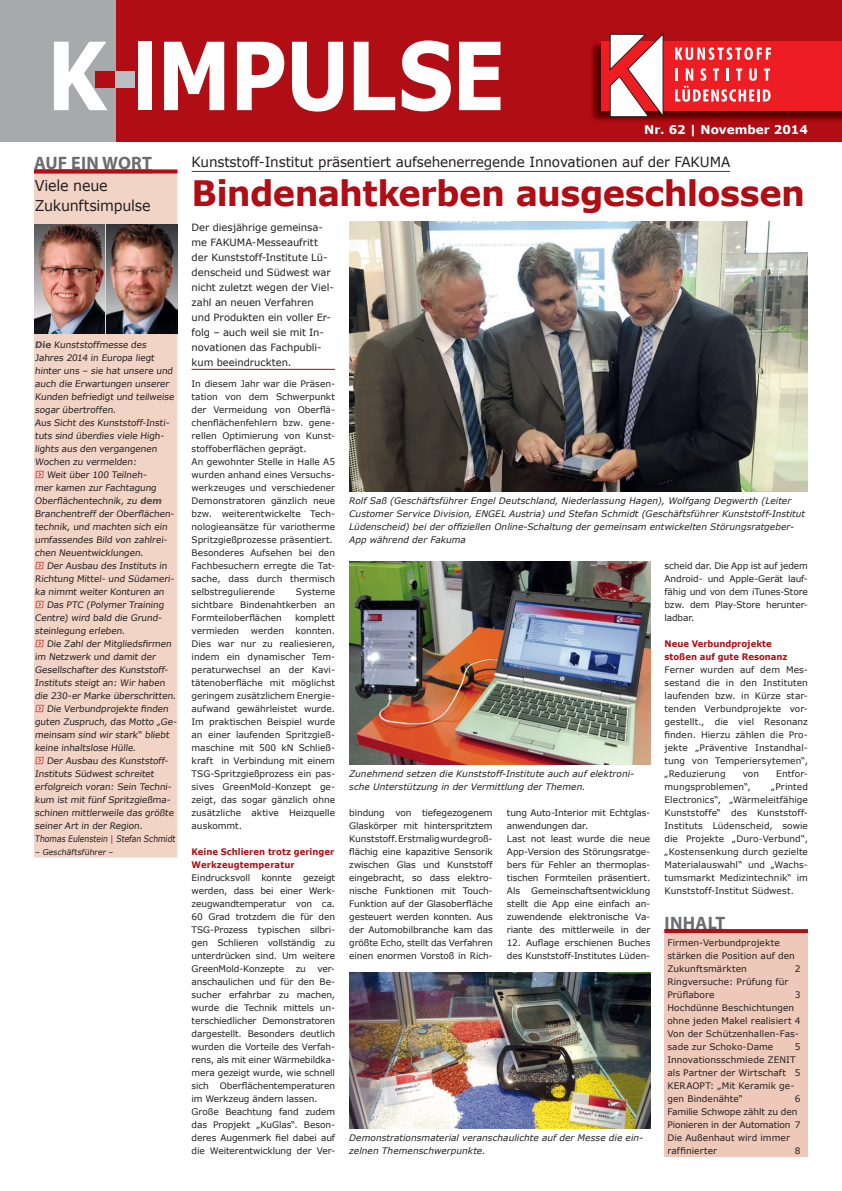
<style>
.page{position:relative;width:842px;height:1191px;background:#fff}
.page>*{position:absolute;margin:0;border:0;box-sizing:border-box;transform-origin:0 0}
.t1{font:700 94.1px "Verdana";letter-spacing:-.025em;color:#fff;scale:.84 1}
.t2{font:700 35px "Verdana";letter-spacing:-.015em;color:#b00d15;scale:.96 1}
.t3{font:700 18px "Myriad";letter-spacing:.01em;color:#6c6d70}
.t4{font:15px/20px "Verdana";letter-spacing:-.02em;color:#231f20;scale:.95 1}
.t5{font:14px "Verdana";letter-spacing:-.01em;color:#231f20}
.t6{font:700 12px "Verdana";color:#fff}
.t7{font:10px/15px "Verdana";letter-spacing:-.005em;color:#231f20}
.t8{font:9px/13px "Verdana";letter-spacing:-.005em;color:#231f20}
.t9{font:italic 9px/13px "Verdana";letter-spacing:.005em;color:#231f20}
.t10{font:700 9px/13px "Verdana";letter-spacing:.005em;color:#b00d15;scale:.94 1}
.t11{font:8px "Verdana";color:#231f20}
.s1{font-weight:700;color:#4b4c4d}
.s2{font-family:"Button Bonus Square Positive";color:#b00d15}
.s3{color:#b00d15}
</style>
<div class="page">
<div style="left:115px;top:0;width:727px;height:142px;background:#b00d15"></div>
<div style="left:0;top:0;width:115px;height:142px;background:#a8a9ad"></div>
<div style="left:35px;top:171px;width:142px;height:686px;background:#f2d4c6"></div>
<div style="left:34px;top:170px;width:143px;height:687px;border:1px solid #f2d4c6"></div>
<svg style="left:34px;top:169px;width:143px;height:4px"></svg>
<div style="left:138px;top:42px;width:14px;height:68px;background:#fff"></div>
<img style="left:34px;top:224px;width:71px;height:109px">
<img style="left:107px;top:224px;width:70px;height:109px">
<img style="left:589px;top:41px;width:253px;height:82px">
<div style="left:601px;top:42px;width:241px;height:69px;background:#ee1d23"></div>
<svg style="left:609px;top:32px;width:55px;height:87px"></svg>
<svg style="left:675px;top:17px;width:128px;height:85px"></svg>
<hr style="left:192px;top:171px;width:538px;height:1px;background:#b00d15">
<div style="left:96px;top:71px;width:19px;height:16px;background:#b00d15"></div>
<div style="left:115px;top:71px;width:20px;height:16px;background:#bcbdc0"></div>
<div style="left:664px;top:933px;width:144px;height:224px;background:#eec8b8"></div>
<hr style="left:664px;top:929px;width:144px;height:4px;background:#b00d15">
<hr style="left:192px;top:369px;width:143px;height:1px;background:#b00d15">
<img style="left:350px;top:221px;width:458px;height:270px">
<img style="left:349px;top:972px;width:301px;height:156px">
<img style="left:349px;top:561px;width:301px;height:203px">
<h1 class="t1" style="left:47px;top:16px;width:548px">K MPULSE</h1>
<h3 class="t6" style="left:644px;top:122px;width:165px">Nr. 62 | November 2014</h3>
<h3 class="t3" style="left:34px;top:154px;width:119px">AUF EIN WORT</h3>
<h3 class="t4" style="left:35px;top:175px;width:123px">Viele neue<br>Zukunftsimpulse</h3>
<p class="t8" style="left:35px;top:338px;width:145px"><span class="s1">Die</span> Kunststoffmesse des<br>Jahres 2014 in Europa liegt hinter uns – sie hat unsere und auch die Erwartungen unserer<br>Kunden befriedigt und teilweise sogar übertroffen.<br>Aus Sicht des Kunststoff-Insti&shy;tuts sind überdies viele High&shy;lights aus den vergangenen<br>Wochen zu vermelden:<br><span class="s2">f</span> Weit über 100 Teilneh-<br>mer kamen zur Fachtagung<br>Oberflächentechnik, zu <span class="s1">dem<br></span>Branchentreff der Oberflächen&shy;technik, und machten sich ein umfassendes Bild von zahlrei&shy;chen Neuentwicklungen.<br><span class="s2">f</span> Der Ausbau des Instituts in<br>Richtung Mittel- und Südameri&shy;ka nimmt weiter Konturen an<br><span class="s2">f</span> Das PTC (Polymer Training<br>Centre) wird bald die Grund&shy;steinlegung erleben.<br><span class="s2">f</span> Die Zahl der Mitgliedsfirmen im Netzwerk und damit der<br>Gesellschafter des Kunststoff-<br>Instituts steigt an: Wir haben die 230-er Marke überschritten. <span class="s2">f</span> Die Verbundprojekte finden guten Zuspruch, das Motto „Ge&shy;meinsam sind wir stark“ bliebt keine inhaltslose Hülle.<br><span class="s2">f</span> Der Ausbau des Kunststoff-<br>Instituts Südwest schreitet erfolgreich voran: Sein Techni&shy;kum ist mit fünf Spritzgießma&shy;schinen mittlerweile das größte seiner Art in der Region.<br>Thomas Eulenstein <span class="s3">|</span> Stefan Schmidt</p>
<p class="t11" style="left:35px;top:847px;width:81px">– Geschäftsführer –</p>
<h3 class="t5" style="left:192px;top:153px;width:540px">Kunststoff-Institut präsentiert aufsehenerregende Innovationen auf der FAKUMA</h3>
<h2 class="t2" style="left:192px;top:171px;width:640px">Bindenahtkerben ausgeschlossen</h2>
<p class="t7" style="left:192px;top:220px;width:144px">Der diesjährige gemeinsa&shy;me FAKUMA-Messeaufritt der Kunststoff-Institute Lü&shy;denscheid und Südwest war nicht zuletzt wegen der Viel&shy;zahl an neuen Verfahren und Produkten ein voller Er&shy;folg – auch weil sie mit In&shy;novationen das Fachpubli&shy;kum beeindruckten.</p>
<p class="t8" style="left:192px;top:377px;width:145px">In diesem Jahr war die Präsen&shy;tation von dem Schwerpunkt der Vermeidung von Oberflä&shy;chenflächenfehlern bzw. gene&shy;rellen Optimierung von Kunst&shy;stoffoberflächen geprägt.<br>An gewohnter Stelle in Halle A5 wurden anhand eines Versuchs&shy;werkzeuges und verschiedener<br>Demonstratoren gänzlich neue bzw. weiterentwickelte Tech&shy;nologieansätze für variotherme<br>Spritzgießprozesse präsentiert.<br>Besonderes Aufsehen bei den<br>Fachbesuchern erregte die Tat&shy;sache, dass durch thermisch selbstregulierende</p>
<p class="t9" style="left:349px;top:494px;width:457px">Rolf Saß (Geschäftsführer Engel Deutschland, Niederlassung Hagen), Wolfgang Degwerth (Leiter Customer Service Division, ENGEL Austria) und Stefan Schmidt (Geschäftsführer Kunststoff-Institut Lüdenscheid) bei der offiziellen Online-Schaltung der gemeinsam entwickelten Störungsratgeber-App während der Fakuma</p>
<p class="t8" style="left:664px;top:559px;width:145px;text-align:justify">scheid dar. Die App ist auf jedem Android- und Apple-Gerät lauf&shy;fähig und von dem iTunes-Store bzw. dem Play-Store herunter&shy;ladbar.</p>
<p class="t10" style="left:664px;top:637px;width:132px">Neue Verbundprojekte stoßen auf gute Resonanz</p>
<p class="t8" style="left:664px;top:663px;width:145px;text-align:justify">Ferner wurden auf dem Mes&shy;sestand die in den Instituten laufenden bzw. in Kürze star&shy;tenden Verbundprojekte vor&shy;gestellt., die viel Resonanz finden. Hierzu zählen die Pro&shy;jekte „Präventive Instandhal&shy;tung von Temperiersytemen“, „Reduzierung</p>
<p class="t8" style="left:192px;top:585px;width:145px;text-align:justify;text-indent:104px">Systeme sichtbare Bindenahtkerben an Formteiloberflächen</p>
<p class="t8" style="left:295px;top:611px;width:42px">komplett</p>
<p class="t8" style="left:192px;top:624px;width:145px;text-align:justify;text-indent:104px">konnten.<br>Dies war nur zu realiesieren, indem ein dynamischer Tem&shy;peraturwechsel an der Kavi&shy;tätenoberfläche mit möglichst geringem zusätzlichem Energie&shy;aufwand gewährleistet wurde.<br>Im praktischen Beispiel wurde an einer laufenden Spritzgieß&shy;maschine mit 500 kN Schließ&shy;kraft in Verbindung mit einem TSG-Spritzgießprozess ein pas&shy;sives GreenMold-Konzept ge&shy;zeigt, das sogar gänzlich ohne zusätzliche aktive Heizquelle auskommt.</p>
<p class="t10" style="left:192px;top:845px;width:153px">Keine Schlieren trotz geringer<br>Werkzeugtemperatur</p>
<p class="t8" style="left:192px;top:871px;width:60px">Eindrucksvoll</p>
<p class="t8" style="left:261px;top:871px;width:32px">konnte</p>
<p class="t8" style="left:192px;top:624px;width:49px">vermieden</p>
<p class="t8" style="left:251px;top:624px;width:35px">werden</p>
<p class="t8" style="left:743px;top:767px;width:18px">von</p>
<p class="t8" style="left:776px;top:767px;width:33px">Entfor-</p>
<p class="t8" style="left:664px;top:780px;width:88px">mungsproblemen“,</p>
<p class="t9" style="left:349px;top:767px;width:286px">Zunehmend setzen die Kunststoff-Institute auch auf elektroni&shy;sche Unterstützung in der Vermittlung der Themen.</p>
<p class="t8" style="left:664px;top:780px;width:145px;text-align:justify;text-indent:107px">„Printed Electronics“, „Wärmeleitfähige Kunststoffe“ des Kunststoff-Instituts Lüdenscheid, sowie die Projekte „Duro-Verbund“, „Kostensenkung durch gezielte Materialauswahl“ und „Wachs&shy;tumsmarkt Medizintechnik“ im Kunststoff-Institut Südwest.</p>
<p class="t8" style="left:349px;top:806px;width:145px;text-align:justify">bindung von tiefegezogenem Glaskörper mit hinterspritztem Kunststoff. Erstmalig wurde groß&shy;flächig eine kapazitive Sensorik zwischen Glas und Kunststoff eingebracht, so dass elektro&shy;nische Funktionen mit Touch-Funktion auf der Glasoberfläche gesteuert werden konnten. Aus der Automobilbranche kam das größte Echo, stellt das Verfahren einen enormen Vorstoß in Rich-</p>
<p class="t8" style="left:507px;top:806px;width:145px">tung Auto-Interior mit Echtglas&shy;anwendungen dar.<br>Last not least wurde die neue<br>App-Version des Störungsratge&shy;bers für Fehler an thermoplas&shy;tischen Formteilen präsentiert.<br>Als Gemeinschafts entwicklung stellt die App eine einfach an&shy;zuwendende elektronische Va&shy;riante des mittlerweile in der</p>
<p class="t8" style="left:192px;top:871px;width:145px;text-align:justify;text-indent:111px">gezeigt werden, dass bei einer Werk&shy;zeugwandtemperatur von ca.<br>60 Grad trotzdem die für den TSG-Prozess typischen silbri&shy;gen Schlieren vollständig zu unterdrücken sind. Um weitere GreenMold-Konzepte</p>
<h3 class="t3" style="left:664px;top:913px;width:62px">INHALT</h3>
<p class="t8" style="left:667px;top:936px;width:129px">Firmen-Verbundprojekte stärken die Position auf den<br>Zukunftsmärkten</p>
<p class="t8" style="left:507px;top:936px;width:145px">12. Auflage erschienen Buches des Kunststoff-Institutes Lüden-</p>
<p class="t8" style="left:795px;top:962px;width:7px">2</p>
<p class="t8" style="left:192px;top:962px;width:145px;text-indent:126px">ver&shy;anschaulichen und für den Be&shy;sucher erfahrbar zu machen, wurde die Technik mittels un&shy;terschiedlicher Demonstratoren dargestellt. Besonders deutlich wurden die Vorteile des Verfah&shy;rens, als mit einer Wärmebildka&shy;mera gezeigt wurde, wie schnell sich Oberflächentemperaturen im Werkzeug ändern lassen.<br>Große Beachtung fand zudem das Propjekt „KuGlas“. Beson&shy;deres Augenmerk fiel dabei auf die Weiterentwicklung der Ver-</p>
<p class="t8" style="left:296px;top:962px;width:12px">zu</p>
<p class="t8" style="left:667px;top:975px;width:123px">Ringversuche: Prüfung für<br>Prüflabore</p>
<p class="t8" style="left:795px;top:988px;width:7px">3</p>
<p class="t8" style="left:667px;top:1001px;width:135px">Hochdünne Beschichtungen ohne jeden Makel realisiert 4<br>Von der Schützenhallen-Fas&shy;sade zur Schoko-Dame</p>
<p class="t8" style="left:667px;top:1040px;width:135px;text-indent:128px">5<br>Innovationsschmiede ZENIT als Partner der Wirtschaft 5<br>KERAOPT: „Mit Keramik ge&shy;gen Bindenähte“</p>
<p class="t8" style="left:667px;top:1092px;width:135px;text-indent:128px">6<br>Familie Schwope zählt zu den<br>Pionieren in der Automation 7<br>Die Außenhaut wird immer raffinierter</p>
<p class="t9" style="left:349px;top:1131px;width:295px">Demonstrationsmaterial veranschaulichte auf der Messe die ein&shy;zelnen Themenschwerpunkte.</p>
<p class="t8" style="left:795px;top:1144px;width:7px">8</p>
</div>
